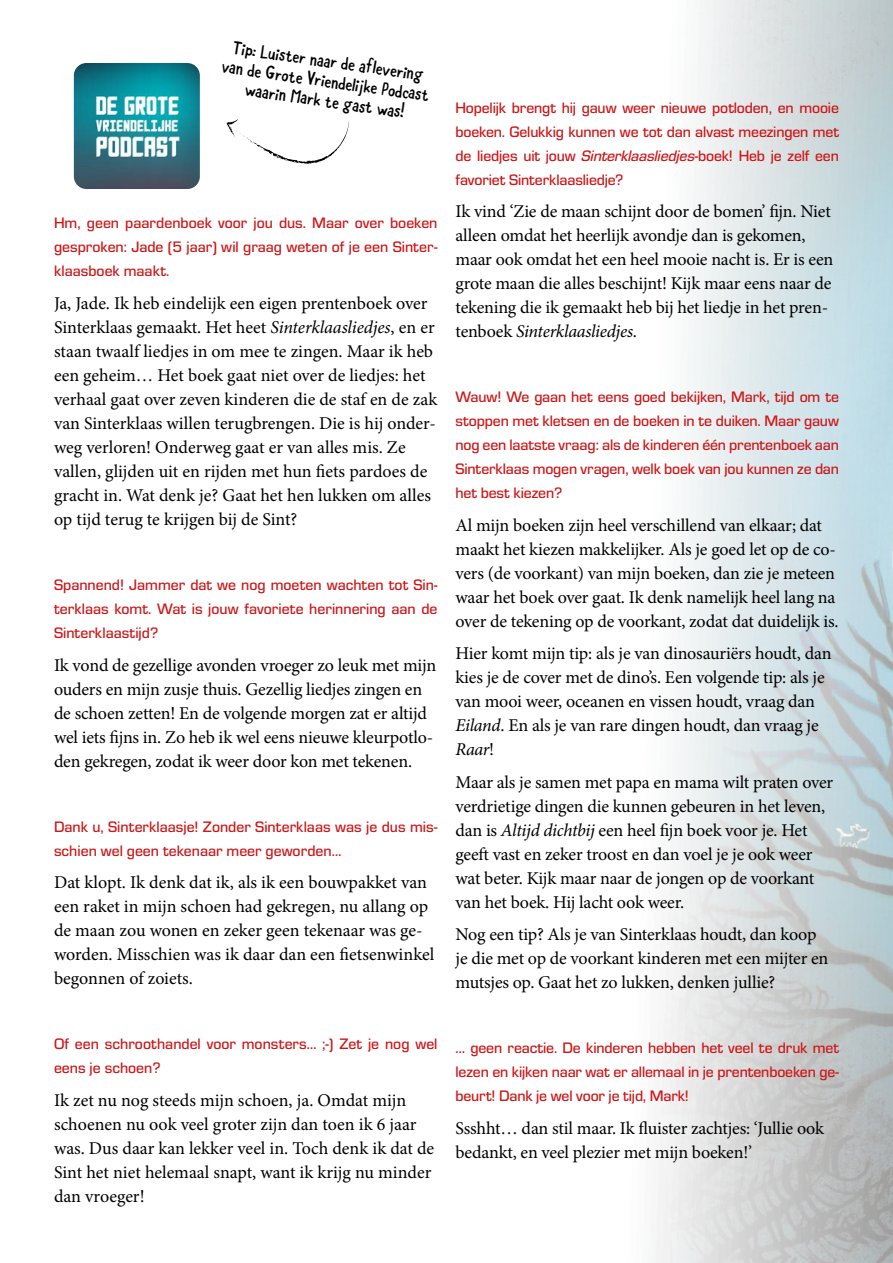
<style>
.page{position:relative;width:893px;height:1263px;background:#fff}
.page>*{position:absolute;margin:0;border:0;box-sizing:border-box;transform-origin:0 0}
.t1{font:18px/24px "Minion Pro";letter-spacing:-.01em;color:#000}
.t2{font:16.35px/19.8px "Cool Storyregular";color:#000;text-align:center}
.t3{font:500 15.75px/24px "Eurostile";color:#cd1719;text-align:justify}
.s1{font-style:italic}
.s2{font-family:"Eurostile Med Ita";font-weight:400}
</style>
<div class="page">
<img style="left:74px;top:63px;width:126px;height:126px">
<svg style="left:226px;top:119px;width:123px;height:45px"></svg>
<p class="t2" style="left:226px;top:38px;width:210px;rotate:8deg">Tip: Luister naar de aflevering van de Grote Vriendelijke Podcast waarin Mark te gast was!</p>
<p class="t3" style="left:54px;top:210px;width:385px">Hm, geen paardenboek voor jou dus. Maar over boeken gesproken: Jade (5 jaar) wil graag weten of je een Sinter&shy;klaasboek maakt.</p>
<p class="t1" style="left:54px;top:291px;width:385px">Ja, Jade. Ik heb eindelijk een eigen prentenboek over Sinterklaas gemaakt. Het heet <span class="s1">Sinterklaasliedjes</span>, en er staan twaalf liedjes in om mee te zingen. Maar ik heb een geheim… Het boek gaat niet over de liedjes: het verhaal gaat over zeven kinderen die de staf en de zak van Sinterklaas willen terugbrengen. Die is hij onder&shy;weg verloren! Onderweg gaat er van alles mis. Ze vallen, glijden uit en rijden met hun fiets pardoes de gracht in. Wat denk je? Gaat het hen lukken om alles op tijd terug te krijgen bij de Sint?</p>
<p class="t3" style="left:54px;top:572px;width:385px">Spannend! Jammer dat we nog moeten wachten tot Sin&shy;terklaas komt. Wat is jouw favoriete herinnering aan de Sinterklaastijd?</p>
<p class="t1" style="left:54px;top:653px;width:384px">Ik vond de gezellige avonden vroeger zo leuk met mijn ouders en mijn zusje thuis. Gezellig liedjes zingen en de schoen zetten! En de volgende morgen zat er altijd wel iets fijns in. Zo heb ik wel eens nieuwe kleurpotlo&shy;den gekregen, zodat ik weer door kon met tekenen.</p>
<p class="t3" style="left:54px;top:813px;width:385px">Dank u, Sinterklaasje! Zonder Sinterklaas was je dus mis&shy;schien wel geen tekenaar meer geworden…</p>
<p class="t1" style="left:54px;top:870px;width:382px">Dat klopt. Ik denk dat ik, als ik een bouwpakket van een raket in mijn schoen had gekregen, nu allang op de maan zou wonen en zeker geen tekenaar was ge&shy;worden. Misschien was ik daar dan een fietsenwinkel begonnen of zoiets.</p>
<p class="t3" style="left:455px;top:95px;width:385px">Hopelijk brengt hij gauw weer nieuwe potloden, en mooie boeken. Gelukkig kunnen we tot dan alvast meezingen met de liedjes uit jouw <span class="s2">Sinterklaasliedjes</span>-boek! Heb je zelf een favoriet Sinterklaasliedje?</p>
<p class="t1" style="left:455px;top:199px;width:379px">Ik vind ‘Zie de maan schijnt door de bomen’ fijn. Niet alleen omdat het heerlijk avondje dan is gekomen, maar ook omdat het een heel mooie nacht is. Er is een grote maan die alles beschijnt! Kijk maar eens naar de tekening die ik gemaakt heb bij het liedje in het pren&shy;tenboek <span class="s1">Sinterklaasliedjes</span>.</p>
<p class="t3" style="left:455px;top:384px;width:385px">Wauw! We gaan het eens goed bekijken, Mark, tijd om te stoppen met kletsen en de boeken in te duiken. Maar gauw nog een laatste vraag: als de kinderen één prentenboek aan Sinterklaas mogen vragen, welk boek van jou kunnen ze dan het best kiezen?</p>
<p class="t1" style="left:455px;top:513px;width:385px">Al mijn boeken zijn heel verschillend van elkaar; dat maakt het kiezen makkelijker. Als je goed let op de co&shy;vers (de voorkant) van mijn boeken, dan zie je meteen waar het boek over gaat. Ik denk namelijk heel lang na over de tekening op de voorkant, zodat dat duidelijk is.</p>
<p class="t1" style="left:455px;top:641px;width:378px">Hier komt mijn tip: als je van dinosauriërs houdt, dan kies je de cover met de dino’s. Een volgende tip: als je van mooi weer, oceanen en vissen houdt, vraag dan <span class="s1">Eiland</span>. En als je van rare dingen houdt, dan vraag je <span class="s1">Raar</span>!</p>
<p class="t1" style="left:455px;top:770px;width:379px">Maar als je samen met papa en mama wilt praten over verdrietige dingen die kunnen gebeuren in het leven, dan is <span class="s1">Altijd dichtbij</span> een heel fijn boek voor je. Het geeft vast en zeker troost en dan voel je je ook weer wat beter. Kijk maar naar de jongen op de voorkant van het boek. Hij lacht ook weer.</p>
<p class="t1" style="left:455px;top:922px;width:374px">Nog een tip? Als je van Sinterklaas houdt, dan koop je die met op de voorkant kinderen met een mijter en mutsjes op. Gaat het zo lukken, denken jullie?</p>
<p class="t3" style="left:54px;top:1031px;width:385px">Of een schroothandel voor monsters… ;-) Zet je nog wel eens je schoen?</p>
<p class="t1" style="left:54px;top:1088px;width:382px">Ik zet nu nog steeds mijn schoen, ja. Omdat mijn schoenen nu ook veel groter zijn dan toen ik 6 jaar was. Dus daar kan lekker veel in. Toch denk ik dat de Sint het niet helemaal snapt, want ik krijg nu minder dan vroeger!</p>
<p class="t3" style="left:455px;top:1035px;width:385px">… geen reactie. De kinderen hebben het veel te druk met lezen en kijken naar wat er allemaal in je prentenboeken ge&shy;beurt! Dank je wel voor je tijd, Mark!</p>
<p class="t1" style="left:455px;top:1116px;width:370px">Ssshht… dan stil maar. Ik fluister zachtjes: ‘Jullie ook bedankt, en veel plezier met mijn boeken!’</p>
</div>
